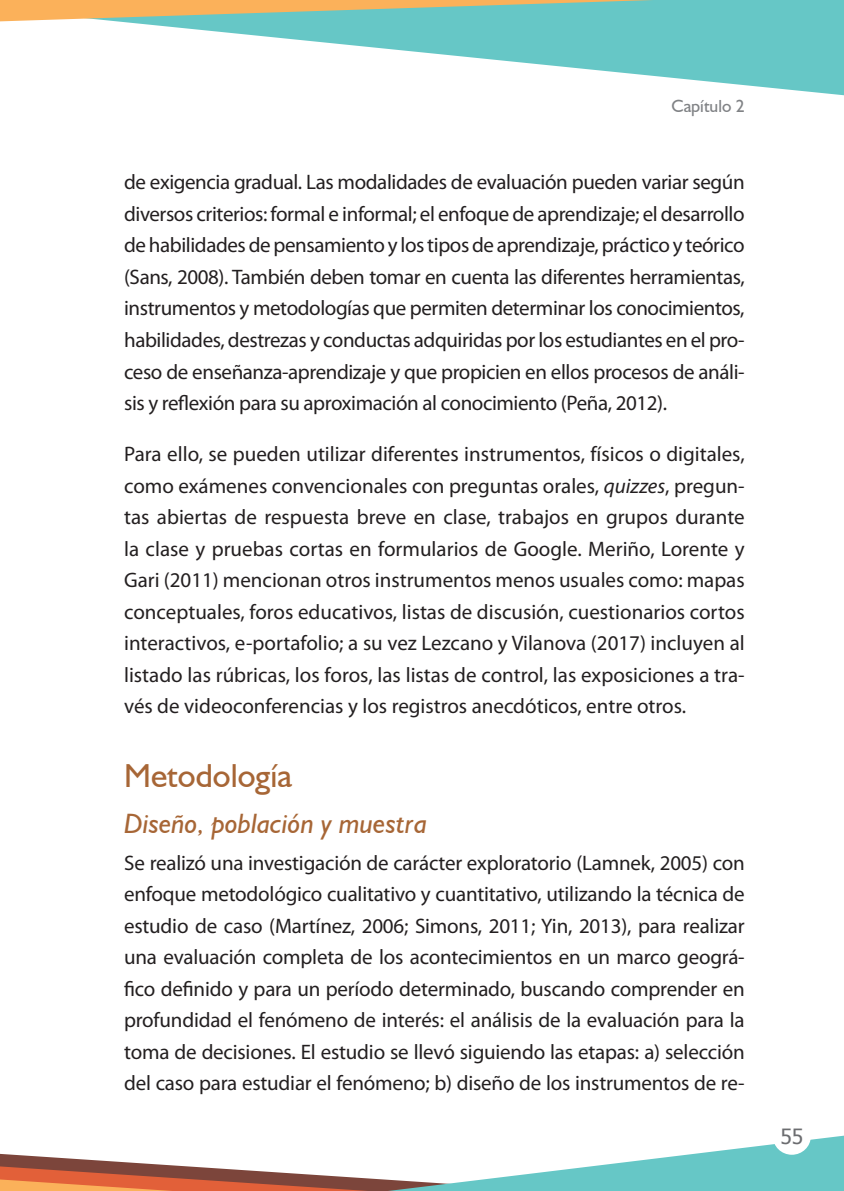
<style>
.page{position:relative;width:844px;height:1191px;background:#fff}
.page>*{position:absolute;margin:0;border:0;box-sizing:border-box;transform-origin:0 0}
.t1{font:33.25px "Humanist 521 BT";color:#a76636}
.t2{font:italic 28px "Humanist 521 BT";color:#a76636}
.t3{font:21px/31.5px "Myriad Pro";letter-spacing:-.01em;color:#231f20;text-align:justify}
.t4{font:21px "Tahoma";color:#6c6d70}
.t5{font:17.5px "Humanist 521 BT";color:#808285}
.s1{font-style:italic}
</style>
<div class="page">
<svg style="left:429px;top:53px;width:414px;height:43px"></svg>
<svg style="left:0;top:1135px;width:843px;height:56px"></svg>
<svg style="left:0;top:0;width:843px;height:53px;fill:#66c7c6"></svg>
<div style="left:772px;top:1117px;width:38px;height:37px;background:#fff;border-radius:50%"></div>
<p class="t5" style="left:671px;top:95px;width:75px">Capítulo 2</p>
<p class="t3" style="left:124px;top:166px;width:622px">de exigencia gradual. Las modalidades de evaluación pueden variar según diversos criterios: formal e informal; el enfoque de aprendizaje; el desarrollo de habilidades de pensamiento y los tipos de aprendizaje, práctico y teórico (Sans, 2008). También deben tomar en cuenta las diferentes herramientas, instrumentos y metodologías que permiten determinar los conocimientos, habilidades, destrezas y conductas adquiridas por los estudiantes en el pro&shy;ceso de enseñanza-aprendizaje y que propicien en ellos procesos de análi&shy;sis y reflexión para su aproximación al conocimiento (Peña, 2012).</p>
<p class="t3" style="left:124px;top:438px;width:622px">Para ello, se pueden utilizar diferentes instrumentos, físicos o digitales, como exámenes convencionales con preguntas orales, <span class="s1">quizzes</span>, pregun&shy;tas abiertas de respuesta breve en clase, trabajos en grupos durante la clase y pruebas cortas en formularios de Google. Meriño, Lorente y Gari (2011) mencionan otros instrumentos menos usuales como: mapas conceptuales, foros educativos, listas de discusión, cuestionarios cortos interactivos, e-portafolio; a su vez Lezcano y Vilanova (2017) incluyen al listado las rúbricas, los foros, las listas de control, las exposiciones a tra&shy;vés de videoconferencias y los registros anecdóticos, entre otros.</p>
<h1 class="t1" style="left:124px;top:755px;width:169px">Metodología</h1>
<h2 class="t2" style="left:124px;top:806px;width:304px">Diseño, población y muestra</h2>
<p class="t3" style="left:124px;top:846px;width:622px">Se realizó una investigación de carácter exploratorio (Lamnek, 2005) con enfoque metodológico cualitativo y cuantitativo, utilizando la técnica de estudio de caso (Martínez, 2006; Simons, 2011; Yin, 2013), para realizar una evaluación completa de los acontecimientos en un marco geográ&shy;fico definido y para un período determinado, buscando comprender en profundidad el fenómeno de interés: el análisis de la evaluación para la toma de decisiones. El estudio se llevó siguiendo las etapas: a) selección del caso para estudiar el fenómeno; b) diseño de los instrumentos de re-</p>
<p class="t4" style="left:780px;top:1122px;width:24px">55</p>
</div>
